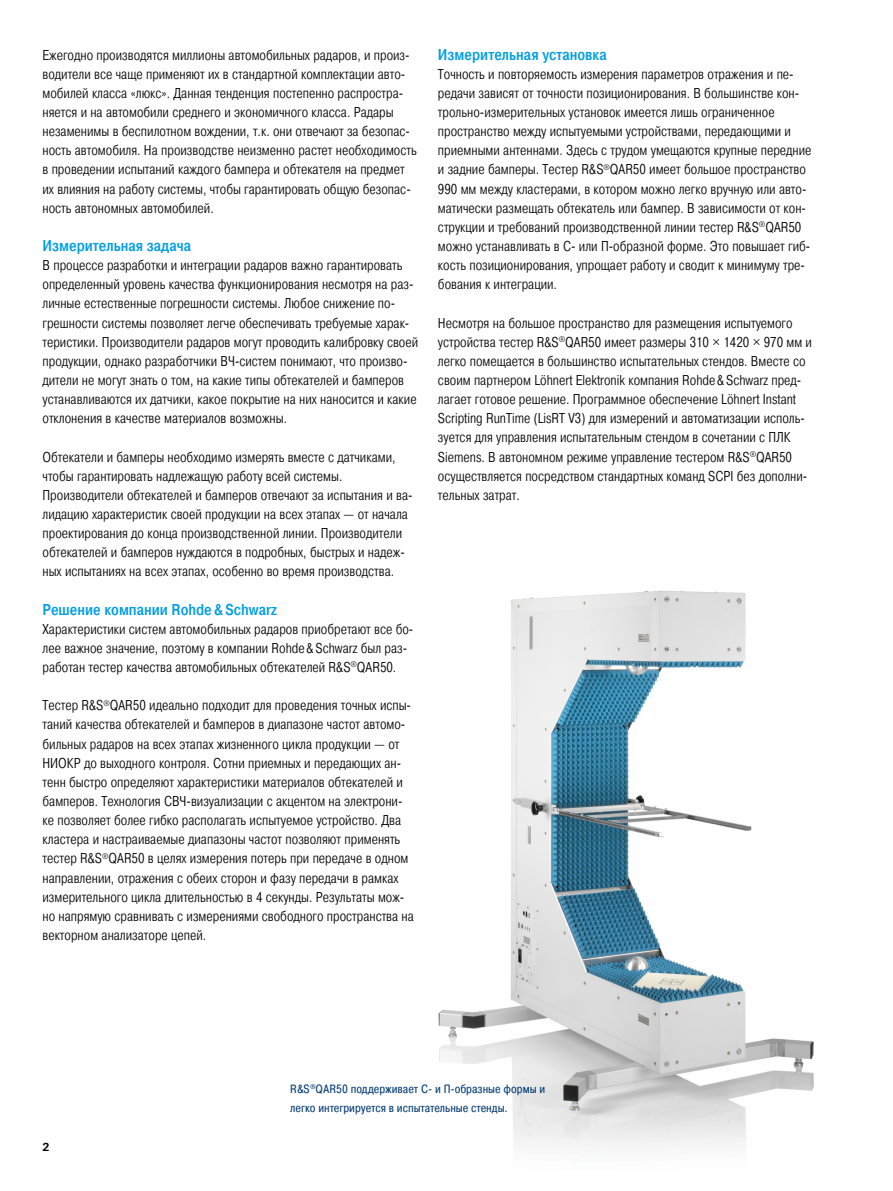
<style>
.page{position:relative;width:893px;height:1191px;background:#fff}
.page>*{position:absolute;margin:0;border:0;box-sizing:border-box;transform-origin:0 0}
.Absatzfett_cyan{font:500 15.75px "Pragmatica Cond";color:#009ee3}
.Haupttext{font:300 14.25px/19.2px "Pragmatica Cond";color:#000}
.Haupttext_ohne_Absta{font:300 14.25px/19.2px "Pragmatica Cond";color:#000}
.Bildunterschrift{font:12px/19.2px "Pragmatica Cond";color:#003973}
.t1{font:700 11.25px "Linotype Univers 630";color:#000}
</style>
<div class="page">
<img style="left:438px;top:590px;width:376px;height:559px">
<p class="Haupttext" style="left:43px;top:45px;width:376px">Ежегодно производятся миллионы автомобильных радаров, и произ&shy;водители все чаще применяют их в стандартной комплектации авто&shy;мобилей класса «люкс». Данная тенденция постепенно распростра&shy;няется и на автомобили среднего и экономичного класса. Радары незаменимы в беспилотном вождении, т.к. они отвечают за безопас&shy;ность автомобиля. На производстве неизменно растет необходимость в проведении испытаний каждого бампера и обтекателя на предмет их влияния на работу системы, чтобы гарантировать общую безопас&shy;ность автономных автомобилей.</p>
<p class="Absatzfett_cyan" style="left:43px;top:236px;width:150px">Измерительная задача</p>
<p class="Haupttext_ohne_Absta" style="left:43px;top:256px;width:377px">В процессе разработки и интеграции радаров важно гарантировать определенный уровень качества функционирования несмотря на раз&shy;личные естественные погрешности системы. Любое снижение по&shy;грешности системы позволяет легче обеспечивать требуемые харак&shy;теристики. Производители радаров могут проводить калибровку своей продукции, однако разработчики ВЧ-систем понимают, что произво&shy;дители не могут знать о том, на какие типы обтекателей и бамперов устанавливаются их датчики, какое покрытие на них наносится и какие отклонения в качестве материалов возможны.</p>
<p class="Haupttext" style="left:43px;top:447px;width:371px">Обтекатели и бамперы необходимо измерять вместе с датчиками, чтобы гарантировать надлежащую работу всей системы.<br>Производители обтекателей и бамперов отвечают за испытания и ва&shy;лидацию характеристик своей продукции на всех этапах — от начала проектирования до конца производственной линии. Производители обтекателей и бамперов нуждаются в подробных, быстрых и надеж&shy;ных испытаниях на всех этапах, особенно во время производства.</p>
<p class="Absatzfett_cyan" style="left:43px;top:600px;width:236px">Решение компании Rohde&amp;Schwarz</p>
<p class="Haupttext_ohne_Absta" style="left:43px;top:619px;width:372px">Характеристики систем автомобильных радаров приобретают все бо&shy;лее важное значение, поэтому в компании Rohde &amp;Schwarz был раз&shy;работан тестер качества автомобильных обтекателей R&amp;S<sup>®</sup>QAR50.</p>
<p class="Haupttext" style="left:43px;top:696px;width:373px">Тестер R&amp;S<sup>®</sup>QAR50 идеально подходит для проведения точных испы&shy;таний качества обтекателей и бамперов в диапазоне частот автомо&shy;бильных радаров на всех этапах жизненного цикла продукции — от НИОКР до выходного контроля. Сотни приемных и передающих ан&shy;тенн быстро определяют характеристики материалов обтекателей и бамперов. Технология СВЧ-визуализации с акцентом на электрони&shy;ке позволяет более гибко располагать испытуемое устройство. Два кластера и настраиваемые диапазоны частот позволяют применять тестер R&amp;S<sup>®</sup>QAR50 в целях измерения потерь при передаче в одном направлении, отражения с обеих сторон и фазу передачи в рамках измерительного цикла длительностью в 4 секунды. Результаты мож&shy;но напрямую сравнивать с измерениями свободного пространства на векторном анализаторе цепей.</p>
<p class="Absatzfett_cyan" style="left:438px;top:45px;width:170px">Измерительная установка</p>
<p class="Haupttext_ohne_Absta" style="left:438px;top:64px;width:375px">Точность и повторяемость измерения параметров отражения и пе&shy;редачи зависят от точности позиционирования. В большинстве кон&shy;трольно-измерительных установок имеется лишь ограниченное пространство между испытуемыми устройствами, передающими и приемными антеннами. Здесь с трудом умещаются крупные передние и задние бамперы. Тестер R&amp;S<sup>®</sup>QAR50 имеет большое пространство 990 мм между кластерами, в котором можно легко вручную или авто&shy;матически размещать обтекатель или бампер. В зависимости от кон&shy;струкции и требований производственной линии тестер R&amp;S<sup>®</sup>QAR50 можно устанавливать в С- или П-образной форме. Это повышает гиб&shy;кость позиционирования, упрощает работу и сводит к минимуму тре&shy;бования к интеграции.</p>
<p class="Haupttext" style="left:438px;top:313px;width:376px">Несмотря на большое пространство для размещения испытуемого устройства тестер R&amp;S<sup>®</sup>QAR50 имеет размеры 310 × 1420 × 970 мм и легко помещается в большинство испытательных стендов. Вместе со своим партнером Löhnert Elektronik компания Rohde&amp;Schwarz пред&shy;лагает готовое решение. Программное обеспечение Löhnert Instant Scripting RunTime (LisRT V3) для измерений и автоматизации исполь&shy;зуется для управления испытательным стендом в сочетании с ПЛК Siemens. В автономном режиме управление тестером R&amp;S<sup>®</sup>QAR50 осуществляется посредством стандартных команд SCPI без дополни&shy;тельных затрат.</p>
<p class="t1" style="left:43px;top:1139px;width:9px">2</p>
<p class="Bildunterschrift" style="left:290px;top:1079px;width:257px">R&amp;S<sup>®</sup>QAR50 поддерживает С- и П-образные формы и легко интегрируется в испытательные стенды.</p>
</div>
